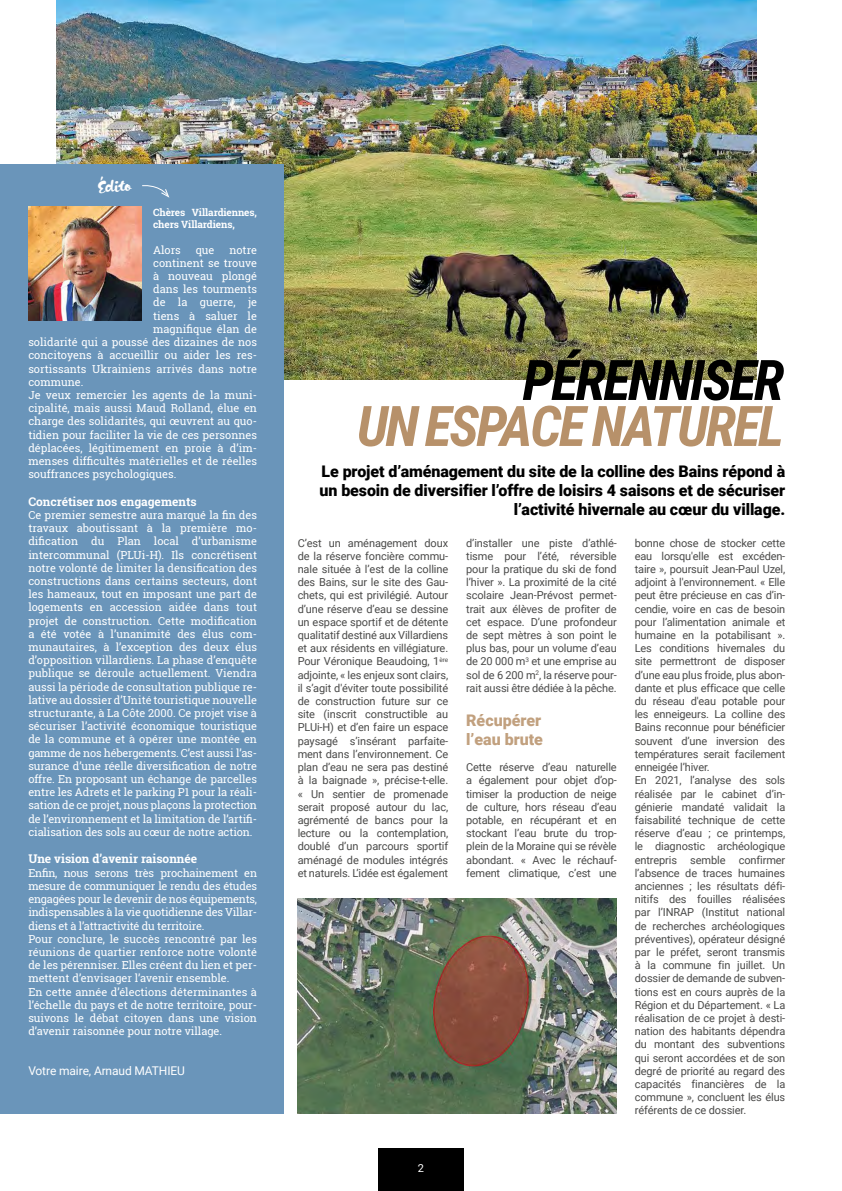
<style>
.page{position:relative;width:842px;height:1191px;background:#fff}
.page>*{position:absolute;margin:0;border:0;box-sizing:border-box;transform-origin:0 0}
.t1{font:italic 700 56px "Roboto Condensed";letter-spacing:-.045em;color:#b7916a}
.t2{font:italic 700 56px "Roboto Condensed";letter-spacing:-.045em;color:#000}
.t3{font:900 16px/19.2px "Roboto";letter-spacing:-.005em;color:#000;text-align:right}
.t4{font:900 16px/19.2px "Roboto";color:#c1a07e}
.t5{font:16px "Kapelka New";color:#fff}
.t6{font:700 12px "Roboto Slab";color:#fff}
.t7{font:12px "Roboto";letter-spacing:-.01em;color:#fff}
.t8{font:11px/13.2px "Roboto";letter-spacing:-.01em;color:#4a4a49;text-align:justify}
.t9{font:11px/13.2px "Roboto Slab";color:#fff;text-align:justify}
.t10{font:11px "Roboto";color:#fff}
.t11{font:700 10px/12px "Roboto Slab";letter-spacing:-.01em;color:#fff}
</style>
<div class="page">
<img style="left:57px;top:0;width:700px;height:380px">
<div style="left:378px;top:1148px;width:85px;height:43px;background:#000"></div>
<img style="left:298px;top:898px;width:319px;height:215px">
<div style="left:0;top:164px;width:283px;height:949px;background:#6a95ba"></div>
<svg style="left:142px;top:185px;width:27px;height:13px"></svg>
<img style="left:28px;top:207px;width:114px;height:113px">
<h2 class="t5" style="left:96px;top:177px;width:35px;rotate:-5deg">Édito</h2>
<p class="t11" style="left:153px;top:207px;width:105px">Chères Villardiennes, chers Villardiens,</p>
<p class="t9" style="left:153px;top:243px;width:29px">Alors</p>
<p class="t9" style="left:196px;top:243px;width:20px">que</p>
<p class="t9" style="left:229px;top:243px;width:29px">notre</p>
<p class="t9" style="left:153px;top:256px;width:105px">continent se trouve</p>
<p class="t9" style="left:153px;top:269px;width:105px">à nouveau plongé</p>
<p class="t9" style="left:153px;top:282px;width:105px">dans les tourments</p>
<p class="t9" style="left:153px;top:296px;width:105px">de la guerre, je</p>
<p class="t9" style="left:153px;top:309px;width:105px">tiens à saluer le</p>
<p class="t9" style="left:153px;top:322px;width:105px">magnifique élan de</p>
<p class="t9" style="left:28px;top:335px;width:230px">solidarité qui a poussé des dizaines de nos</p>
<p class="t9" style="left:28px;top:348px;width:230px">concitoyens à accueillir ou aider les res-</p>
<p class="t9" style="left:28px;top:362px;width:230px">sortissants Ukrainiens arrivés dans notre</p>
<p class="t9" style="left:28px;top:375px;width:57px">commune.</p>
<p class="t9" style="left:28px;top:388px;width:230px">Je veux remercier les agents de la muni-</p>
<p class="t9" style="left:28px;top:401px;width:230px">cipalité, mais aussi Maud Rolland, élue en</p>
<p class="t9" style="left:28px;top:414px;width:230px">charge des solidarités, qui œuvrent au quo-</p>
<p class="t9" style="left:28px;top:428px;width:230px">tidien pour faciliter la vie de ces personnes</p>
<p class="t9" style="left:28px;top:441px;width:230px">déplacées, légitimement en proie à d’im-</p>
<p class="t9" style="left:28px;top:454px;width:230px">menses difficultés matérielles et de réelles</p>
<p class="t9" style="left:28px;top:467px;width:150px">souffrances psychologiques.</p>
<p class="t6" style="left:28px;top:493px;width:170px">Concrétiser nos engagements</p>
<p class="t9" style="left:28px;top:508px;width:230px">Ce premier semestre aura marqué la fin des travaux aboutissant à la première mo&shy;dification du Plan local d’urbanisme intercommunal (PLUi-H). Ils concrétisent notre volonté de limiter la densification des constructions dans certains secteurs, dont les hameaux, tout en imposant une part de logements en accession aidée dans tout projet de construction. Cette modification a été votée à l’unanimité des élus com&shy;munautaires, à l’exception des deux élus d’opposition villardiens. La phase d’enquête publique se déroule actuellement. Viendra aussi la période de consultation publique re&shy;lative au dossier d’Unité touristique nouvelle structurante, à La Côte 2000. Ce projet vise à sécuriser l’activité économique touristique de la commune et à opérer une montée en gamme de nos hébergements. C’est aussi l’as&shy;surance d’une réelle diversification de notre offre. En proposant un échange de parcelles entre les Adrets et le parking P1 pour la réali&shy;sation de ce projet, nous plaçons la protection de l’environnement et la limitation de l’artifi&shy;cialisation des sols au cœur de notre action.</p>
<p class="t6" style="left:28px;top:851px;width:170px">Une vision d’avenir raisonnée</p>
<p class="t9" style="left:28px;top:866px;width:230px;text-align:left">Enfin, nous serons très prochainement en mesure de communiquer le rendu des études engagées pour le devenir de nos équipements, indispensables à la vie quotidienne des Villar&shy;diens et à l’attractivité du territoire.<br>Pour conclure, le succès rencontré par les réunions de quartier renforce notre volonté de les pérenniser. Elles créent du lien et per&shy;mettent d’envisager l’avenir ensemble.<br>En cette année d’élections déterminantes à l’échelle du pays et de notre territoire, pour&shy;suivons le débat citoyen dans une vision d’avenir raisonnée pour notre village.</p>
<p class="t7" style="left:28px;top:1062px;width:158px">Votre maire, Arnaud MATHIEU</p>
<h1 class="t2" style="left:523px;top:341px;width:263px">PÉRENNISER</h1>
<h1 class="t1" style="left:357px;top:387px;width:429px">UN ESPACE NATUREL</h1>
<h2 class="t3" style="left:320px;top:460px;width:467px">Le projet d’aménagement du site de la colline des Bains répond à un besoin de diversifier l’offre de loisirs 4 saisons et de sécuriser l’activité hivernale au cœur du village.</h2>
<p class="t8" style="left:298px;top:535px;width:152px">C’est un aménagement doux de la réserve foncière commu&shy;nale située à l’est de la colline des Bains, sur le site des Gau&shy;chets, qui est privilégié. Autour d’une réserve d’eau se dessine un espace sportif et de détente qualitatif destiné aux Villardiens et aux résidents en villégiature.<br>Pour Véronique Beaudoing, 1<sup>ère </sup>adjointe, « les enjeux sont clairs, il s’agit d'éviter toute possibilité de construction future sur ce site (inscrit constructible au PLUi-H) et d’en faire un espace paysagé s’insérant parfaite&shy;ment dans l’environnement. Ce plan d’eau ne sera pas destiné à la baignade », précise-t-elle. « Un sentier de promenade serait proposé autour du lac, agrémenté de bancs pour la lecture ou la contemplation, doublé d’un parcours sportif aménagé de modules intégrés et naturels. L’idée est également</p>
<p class="t8" style="left:466px;top:535px;width:152px">d’installer une piste d’athlé&shy;tisme pour l’été, réversible pour la pratique du ski de fond l’hiver ». La proximité de la cité scolaire Jean-Prévost permet&shy;trait aux élèves de profiter de cet espace. D’une profondeur de sept mètres à son point le plus bas, pour un volume d’eau de 20 000 m<sup>3</sup> et une emprise au sol de 6 200 m<sup>2</sup>, la réserve pour&shy;rait aussi être dédiée à la pêche.</p>
<p class="t8" style="left:635px;top:535px;width:152px;text-align:left">bonne chose de stocker cette eau lorsqu'elle est excéden&shy;taire », poursuit Jean-Paul Uzel, adjoint à l'environnement. « Elle peut être précieuse en cas d’in&shy;cendie, voire en cas de besoin pour l’alimentation animale et humaine en la potabilisant ».<br>Les conditions hivernales du site permettront de disposer d’une eau plus froide, plus abon&shy;dante et plus efficace que celle du réseau d'eau potable pour les enneigeurs. La colline des<br>Bains reconnue pour bénéficier souvent d’une inversion des températures serait facilement enneigée l’hiver.<br>En 2021, l’analyse des sols réalisée par le cabinet d’in&shy;génierie mandaté validait la faisabilité technique de cette réserve d’eau ; ce printemps, le diagnostic archéologique entrepris semble confirmer l’absence de traces humaines anciennes ; les résultats défi&shy;nitifs des fouilles réalisées par l’INRAP (Institut national de recherches archéologiques préventives), opérateur désigné par le préfet, seront transmis à la commune fin juillet. Un dossier de demande de subven&shy;tions est en cours auprès de la<br>Région et du Département. « La réalisation de ce projet à desti&shy;nation des habitants dépendra du montant des subventions qui seront accordées et de son degré de priorité au regard des capacités financières de la commune », concluent les élus référents de ce dossier.</p>
<h2 class="t4" style="left:466px;top:709px;width:78px">Récupérer l’eau brute</h2>
<p class="t8" style="left:466px;top:760px;width:152px">Cette réserve d’eau naturelle a également pour objet d’op&shy;timiser la production de neige de culture, hors réseau d’eau potable, en récupérant et en stockant l’eau brute du trop&shy;plein de la Moraine qui se révèle abondant. « Avec le réchauf&shy;fement climatique, c’est une</p>
<p class="t10" style="left:418px;top:1160px;width:8px">2</p>
</div>
